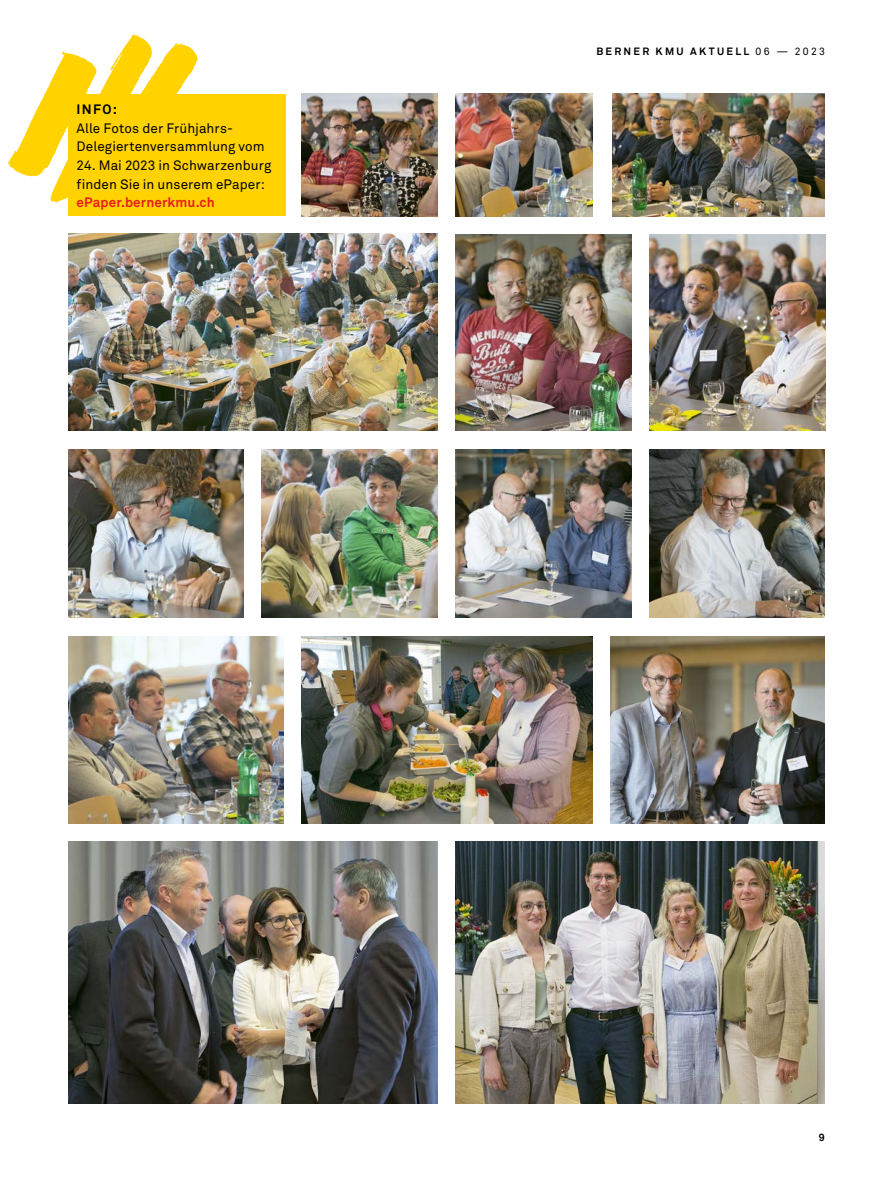
<style>
.page{position:relative;width:893px;height:1191px;background:#fff}
.page>*{position:absolute;margin:0;border:0;box-sizing:border-box;transform-origin:0 0}
.t1{font:13.5px/18.6px "Akkurat";letter-spacing:.005em;color:#000}
.t2{font:700 13.5px "Akkurat";letter-spacing:.01em;color:#e81d1a}
.t3{font:700 13.5px "Akkurat";color:#000}
.t4{font:700 10.5px "Akkurat";letter-spacing:.215em;color:#000}
.s1{font-weight:400}
</style>
<div class="page">
<svg style="left:8px;top:35px;width:190px;height:167px"></svg>
<div style="left:68px;top:94px;width:218px;height:122px;background:#ffd200"></div>
<img style="left:612px;top:94px;width:213px;height:122px">
<img style="left:302px;top:94px;width:135px;height:122px">
<img style="left:68px;top:842px;width:369px;height:261px">
<img style="left:456px;top:842px;width:369px;height:261px">
<img style="left:68px;top:636px;width:216px;height:187px">
<img style="left:610px;top:636px;width:215px;height:187px">
<img style="left:302px;top:636px;width:290px;height:187px">
<img style="left:68px;top:234px;width:369px;height:196px">
<img style="left:456px;top:235px;width:175px;height:195px">
<img style="left:68px;top:449px;width:176px;height:168px">
<img style="left:649px;top:449px;width:176px;height:168px">
<img style="left:456px;top:449px;width:175px;height:168px">
<img style="left:262px;top:449px;width:175px;height:168px">
<img style="left:649px;top:235px;width:176px;height:195px">
<img style="left:456px;top:94px;width:137px;height:122px">
<p class="t3" style="left:77px;top:101px;width:42px">INFO:</p>
<p class="t1" style="left:77px;top:119px;width:190px">Alle Fotos der Frühjahrs-<br>Delegiertenversammlung vom</p>
<p class="t1" style="left:77px;top:156px;width:196px">24. Mai 2023 in Schwarzenburg finden Sie in unserem ePaper:</p>
<p class="t2" style="left:77px;top:194px;width:140px">ePaper.bernerkmu.ch</p>
<p class="t4" style="left:596px;top:45px;width:230px">BERNER KMU AKTUELL <span class="s1">06 — 2023</span></p>
<p class="t4" style="left:819px;top:1130px;width:7px">9</p>
</div>
